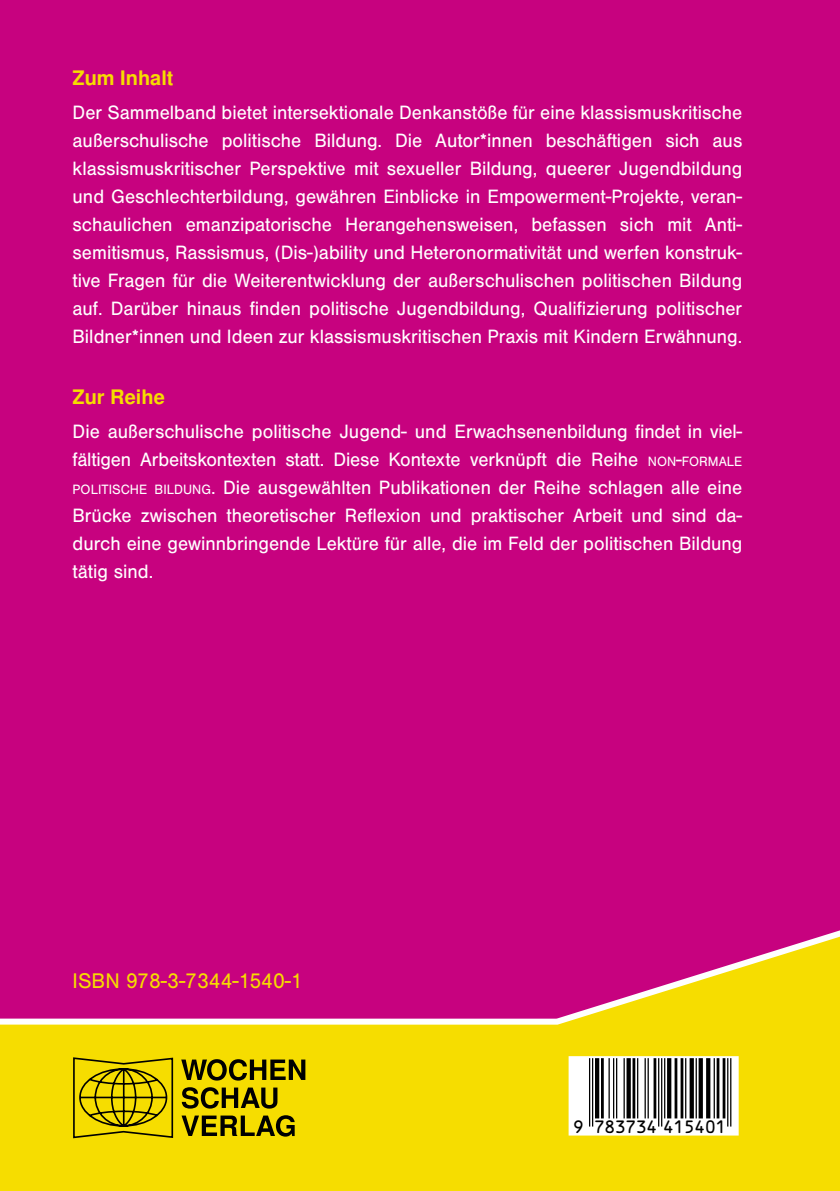
<style>
.page{position:relative;width:840px;height:1191px;background:#fff}
.page>*{position:absolute;margin:0;border:0;box-sizing:border-box;transform-origin:0 0}
.t1{font:22px "Sans Pro";color:#f6dd00;scale:.96 1}
.t2{font:20px/28px "Sans Pro";color:#fff;scale:.96 1}
.t3{font:16.4px "OCRB";letter-spacing:-.085em;color:#000}
.s1{font-family:"Sans PS Pro";font-weight:700;color:#f6dd00}
.s2{font-size:14px}
.s3{font-style:inherit}
</style>
<div class="page">
<div style="left:0;top:0;width:839px;height:1191px;background:#c7027f"></div>
<svg style="left:0;top:930px;width:839px;height:261px"></svg>
<svg style="left:73px;top:1056px;width:101px;height:83px;background:#c0ad00"></svg>
<svg style="left:181px;top:1115px;width:113px;height:21px;background:#877900"></svg>
<svg style="left:182px;top:1087px;width:95px;height:21px;background:#837600"></svg>
<svg style="left:181px;top:1059px;width:124px;height:21px;background:#7f7200"></svg>
<svg style="left:571px;top:1059px;width:164px;height:73px;background:#ddd"></svg>
<hr style="left:729px;top:1057px;width:2px;height:69px;background:#000">
<hr style="left:726px;top:1057px;width:2px;height:69px;background:#000">
<hr style="left:722px;top:1057px;width:3px;height:61px;background:#000">
<hr style="left:716px;top:1057px;width:3px;height:61px;background:#000">
<hr style="left:713px;top:1057px;width:1px;height:61px;background:#000">
<svg style="left:705px;top:1059px;width:5px;height:59px"></svg>
<svg style="left:698px;top:1059px;width:4px;height:59px"></svg>
<hr style="left:695px;top:1057px;width:1px;height:61px;background:#000">
<svg style="left:689px;top:1059px;width:4px;height:59px"></svg>
<hr style="left:684px;top:1057px;width:2px;height:61px;background:#000">
<hr style="left:680px;top:1057px;width:3px;height:61px;background:#000">
<hr style="left:674px;top:1057px;width:3px;height:61px;background:#000">
<svg style="left:666px;top:1059px;width:5px;height:59px"></svg>
<hr style="left:663px;top:1057px;width:2px;height:61px;background:#000">
<hr style="left:660px;top:1057px;width:2px;height:69px;background:#000">
<hr style="left:657px;top:1057px;width:2px;height:69px;background:#000">
<hr style="left:653px;top:1057px;width:3px;height:61px;background:#000">
<hr style="left:647px;top:1057px;width:1px;height:61px;background:#000">
<hr style="left:644px;top:1057px;width:1px;height:61px;background:#000">
<hr style="left:636px;top:1057px;width:2px;height:61px;background:#000">
<hr style="left:632px;top:1057px;width:3px;height:61px;background:#000">
<svg style="left:626px;top:1059px;width:4px;height:59px"></svg>
<hr style="left:623px;top:1057px;width:1px;height:61px;background:#000">
<hr style="left:615px;top:1057px;width:2px;height:61px;background:#000">
<hr style="left:612px;top:1057px;width:2px;height:61px;background:#000">
<hr style="left:608px;top:1057px;width:1px;height:61px;background:#000">
<hr style="left:600px;top:1057px;width:3px;height:61px;background:#000">
<div style="left:594px;top:1057px;width:5px;height:61px;background:#000"></div>
<hr style="left:591px;top:1057px;width:2px;height:69px;background:#000">
<hr style="left:588px;top:1057px;width:2px;height:69px;background:#000">
<div style="left:568px;top:1056px;width:170px;height:79px;border:2px solid #fff"></div>
<p class="t2" style="left:73px;top:62px;width:698px;line-height:33.6px"><span class="s1">Zum Inhalt<br></span>Der Sammelband bietet intersektionale Denkanstöße für eine klassismuskritische</p>
<p class="t2" style="left:73px;top:126px;width:698px;text-align:justify">außerschulische politische Bildung. Die Autor*innen beschäftigen sich aus klassismuskritischer Perspektive mit sexueller Bildung, queerer Jugendbildung und Geschlechterbildung, gewähren Einblicke in Empowerment-Projekte, veran&shy;schaulichen emanzipatorische Herangehensweisen, befassen sich mit Anti&shy;semitismus, Rassismus, (Dis-)ability und Heteronormativität und werfen konstruk&shy;tive Fragen für die Weiterentwicklung der außerschulischen politischen Bildung auf. Darüber hinaus finden politische Jugendbildung, Qualifizierung politischer Bildner*innen und Ideen zur klassismuskritischen Praxis mit Kindern Erwähnung.</p>
<p class="t2" style="left:73px;top:381px;width:698px;line-height:33.6px"><span class="s1">Zur Reihe<br></span>Die außerschulische politische Jugend- und Erwachsenenbildung findet in viel-</p>
<p class="t2" style="left:73px;top:446px;width:698px;text-align:justify">fältigen Arbeitskontexten statt. Diese Kontexte verknüpft die Reihe <span class="s2">NON</span><span class="s3">-</span><span class="s2">FORMALE POLITISCHE BILDUNG</span>. Die ausgewählten Publikationen der Reihe schlagen alle eine Brücke zwischen theoretischer Reflexion und praktischer Arbeit und sind da&shy;durch eine gewinnbringende Lektüre für alle, die im Feld der politischen Bildung tätig sind.</p>
<p class="t1" style="left:73px;top:968px;width:241px">ISBN 978-3-7344-1540-1</p>
<p class="t3" style="left:572px;top:1117px;width:156px">9 783734 415401</p>
</div>
